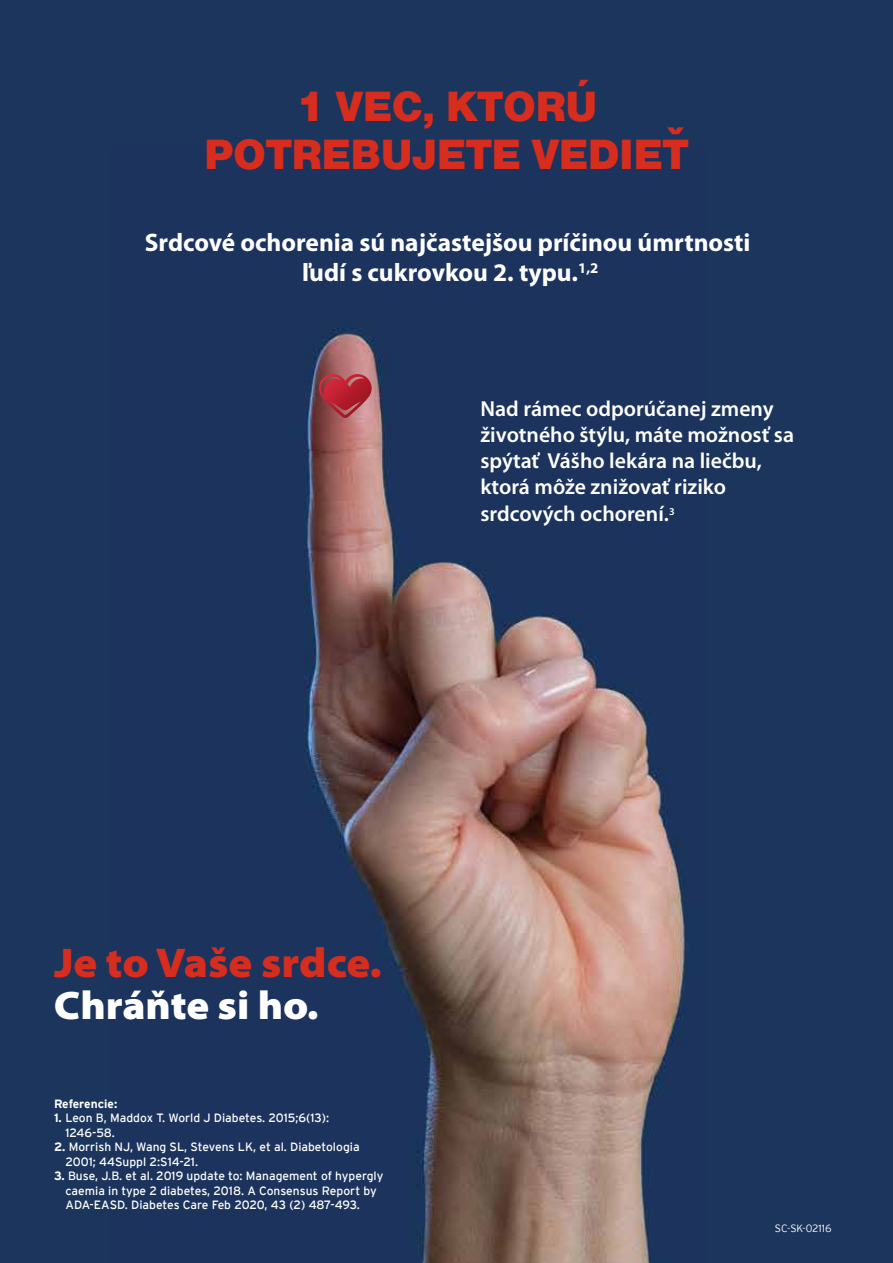
<style>
.page{position:relative;width:893px;height:1263px;background:#1b355c}
.page>*{position:absolute;margin:0;border:0;box-sizing:border-box;transform-origin:0 0}
.t1{font:900 43.65px/47.5px "Nimbus Sans DEE";letter-spacing:-.01em;color:#d62d1e;text-align:center}
.t2{font:900 semi-expanded 41.7px "Myriad Pro";letter-spacing:-.005em;color:#d62d1e}
.t3{font:900 semi-expanded 39.9px "Myriad Pro";letter-spacing:-.005em;color:#fff}
.t4{font:700 25.35px/30.5px "Myriad Pro";color:#fff;text-align:center}
.t5{font:600 21.75px/26.1px "Myriad Pro";color:#fff}
.t6{font:12px/14.4px "Interstate";color:#fff}
.t7{font:700 12px "Interstate";color:#fff}
.t8{font:300 10.5px "Interstate";color:#fff}
.s1{font-weight:700}
</style>
<div class="page">
<img style="left:304px;top:328px;width:381px;height:935px">
<svg style="left:319px;top:374px;width:53px;height:44px;background:#b23d47"></svg>
<h1 class="t1" style="left:204px;top:83px;width:486px">1 VEC, KTORÚ<br>POTREBUJETE VEDIEŤ</h1>
<h3 class="t4" style="left:145px;top:226px;width:607px">Srdcové ochorenia sú najčastejšou príčinou úmrtnosti ľudí s cukrovkou 2. typu.<sup>1,2</sup></h3>
<h3 class="t5" style="left:480px;top:395px;width:315px">Nad rámec odporúčanej zmeny životného štýlu, máte možnosť sa spýtať Vášho lekára na liečbu, ktorá môže znižovať riziko srdcových ochorení.<sup>3</sup></h3>
<h2 class="t2" style="left:54px;top:939px;width:329px">Je to Vaše srdce.</h2>
<h3 class="t3" style="left:54px;top:983px;width:266px">Chráňte si ho.</h3>
<p class="t7" style="left:54px;top:1097px;width:65px">Referencie:</p>
<p class="t6" style="left:66px;top:1111px;width:265px;text-indent:-12px"><span class="s1">1.</span> Leon B, Maddox T. World J Diabetes. 2015;6(13):<br>1246-58.</p>
<p class="t6" style="left:66px;top:1140px;width:296px;text-indent:-12px"><span class="s1">2.</span> Morrish NJ, Wang SL, Stevens LK, et al. Diabetologia<br>2001; 44Suppl 2:S14-21.</p>
<p class="t6" style="left:66px;top:1168px;width:319px;text-indent:-12px"><span class="s1">3.</span> Buse, J.B. et al. 2019 update to: Management of hypergly caemia in type 2 diabetes, 2018. A Consensus Report by<br>ADA-EASD. Diabetes Care Feb 2020, 43 (2) 487-493.</p>
<p class="t8" style="left:775px;top:1222px;width:58px">SC-SK-02116</p>
</div>
